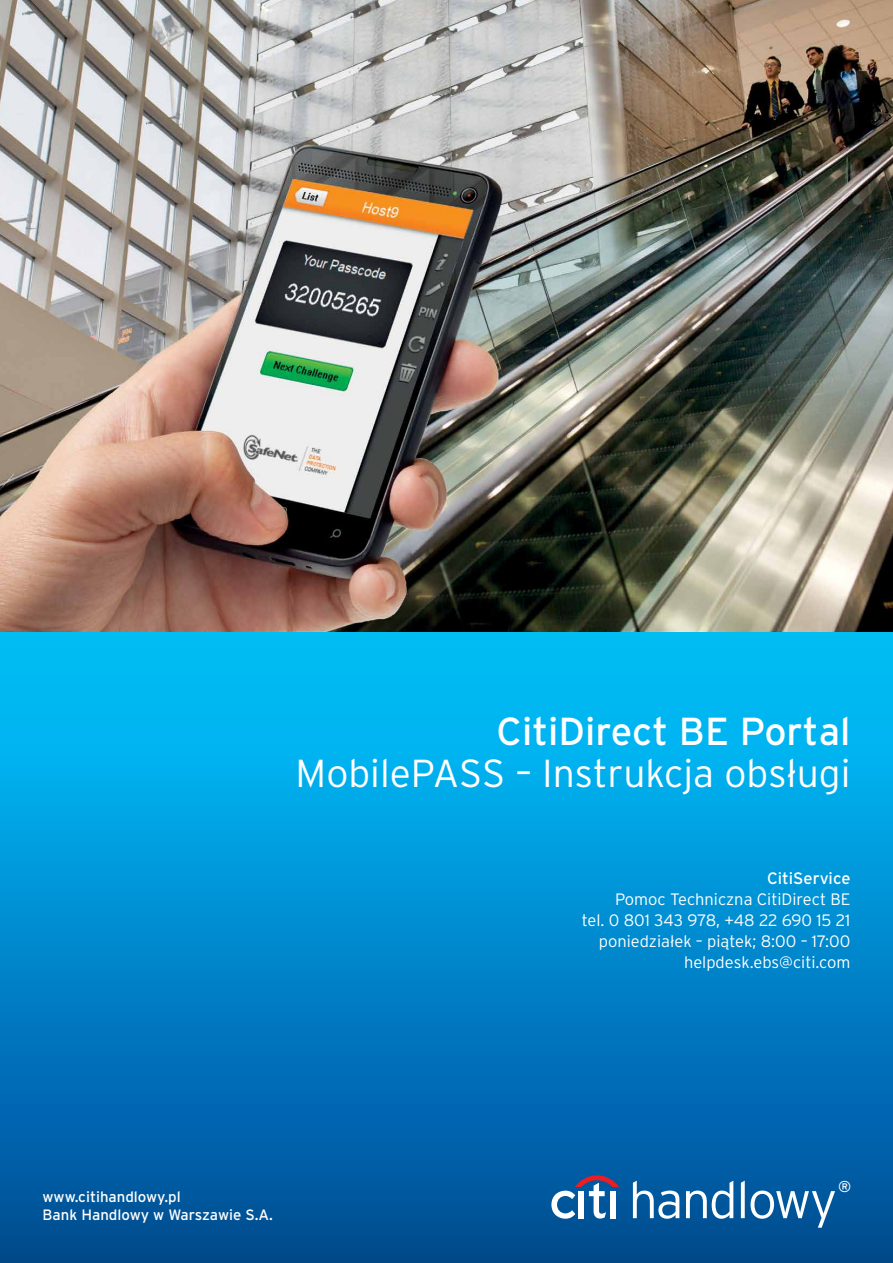
<style>
.page{position:relative;width:893px;height:1263px;background:#fff}
.page>*{position:absolute;margin:0;border:0;box-sizing:border-box;transform-origin:0 0}
.t1{font:300 39px "Interstate Pl";color:#fff}
.t2{font:39px "Interstate Pl";color:#fff}
.t3{font:300 16.5px/21px "Interstate Pl";color:#fff;text-align:right}
.t4{font:16.5px "Interstate Pl";color:#fff}
.t5{font:15.75px "Interstate Pl";color:#fff}
.t6{font:15px/18px "Interstate Pl";color:#fff}
</style>
<div class="page">
<div style="left:0;top:631px;width:893px;height:632px;background:linear-gradient(to bottom,#00c7ff,#004a95)"></div>
<svg style="left:633px;top:1180px;width:46px;height:39px"></svg>
<svg style="left:686px;top:1180px;width:47px;height:39px"></svg>
<svg style="left:741px;top:1180px;width:4px;height:38px"></svg>
<svg style="left:751px;top:1190px;width:84px;height:38px"></svg>
<svg style="left:551px;top:1175px;width:68px;height:44px"></svg>
<div style="left:610px;top:1191px;width:6px;height:27px;background:#fff"></div>
<img style="left:0;top:0;width:893px;height:631px">
<h1 class="t2" style="left:497px;top:709px;width:355px">CitiDirect BE Portal</h1>
<h1 class="t1" style="left:296px;top:751px;width:556px">MobilePASS – Instrukcja obsługi</h1>
<p class="t4" style="left:767px;top:869px;width:85px">CitiService</p>
<p class="t3" style="left:582px;top:888px;width:270px">Pomoc Techniczna CitiDirect BE<br>tel. 0 801 343 978, +48 22 690 15 21 poniedziałek – piątek; 8:00 – 17:00 helpdesk.ebs@citi.com</p>
<p class="t6" style="left:43px;top:1188px;width:232px">www.citihandlowy.pl<br>Bank Handlowy w Warszawie S.A.</p>
<p class="t5" style="left:838px;top:1178px;width:15px">®</p>
</div>
